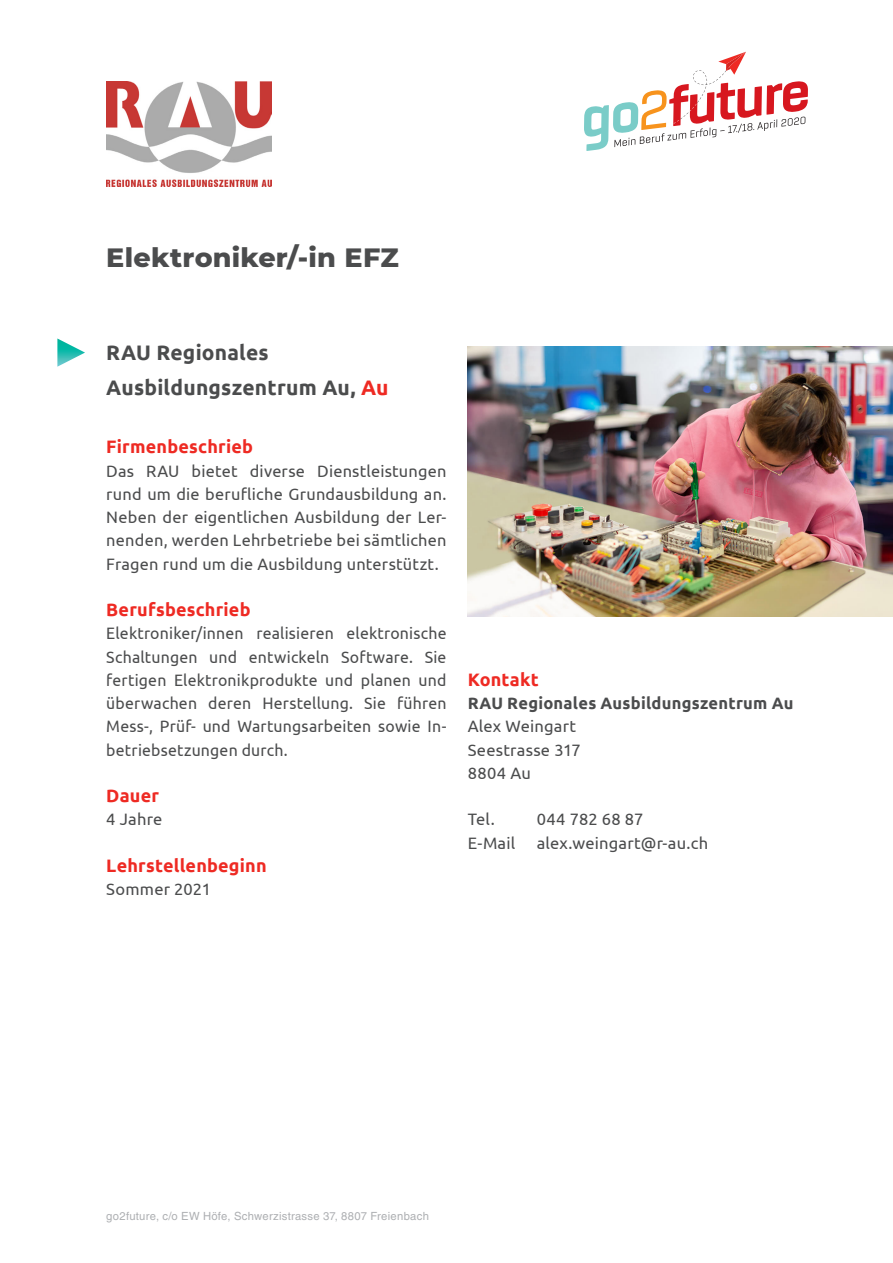
<style>
.page{position:relative;width:893px;height:1263px;background:#fff}
.page>*{position:absolute;margin:0;border:0;box-sizing:border-box;transform-origin:0 0}
.Firmenbezeichnung_gr{font:800 27px "Montserrat";letter-spacing:.01em;color:#4b4c4d}
.Titel_Beruf_grau{font:700 21px/34.8px "Ubuntu";letter-spacing:.01em;color:#4b4c4d}
.Zwischentitel{font:700 18px "Ubuntu";letter-spacing:.01em;color:#ee2a23}
.Lauftext{font:700 18px "Ubuntu";letter-spacing:.01em;color:#ee2a23}
.Lauftext-2{font:16.5px/23.2px "Ubuntu";letter-spacing:.01em;color:#4b4c4d;text-align:justify}
.Lauftext-3{font:16.5px/23.2px "Ubuntu";letter-spacing:.01em;color:#4b4c4d;text-align:justify;scale:.96 1}
.Lauftext-4{font:700 16.5px "Ubuntu";letter-spacing:.015em;color:#4b4c4d}
.t1{font:11.25px "Helvetica LT Std";letter-spacing:.025em;color:#adafb2}
.s1{color:#ee2a23}
</style>
<div class="page">
<svg style="left:584px;top:52px;width:224px;height:99px"></svg>
<img style="left:468px;top:347px;width:425px;height:269px">
<svg style="left:57px;top:338px;width:28px;height:29px"></svg>
<img style="left:106px;top:81px;width:166px;height:105px">
<p class="Firmenbezeichnung_gr" style="left:106px;top:238px;width:294px">Elektroniker/-in EFZ</p>
<p class="Titel_Beruf_grau" style="left:106px;top:335px;width:284px">RAU Regionales<br>Ausbildungszentrum Au, <span class="s1">Au</span></p>
<p class="Zwischentitel" style="left:106px;top:436px;width:148px">Firmenbeschrieb</p>
<p class="Lauftext-2" style="left:106px;top:459px;width:342px">Das RAU bietet diverse Dienstleistungen rund um die berufliche Grundausbildung an.<br>Neben der eigentlichen Ausbildung der Ler&shy;nenden, werden Lehrbetriebe bei sämtlichen Fragen rund um die Ausbildung unterstützt.</p>
<p class="Zwischentitel" style="left:106px;top:599px;width:146px">Berufsbeschrieb</p>
<p class="Lauftext-3" style="left:106px;top:621px;width:356px">Elektroniker/innen realisieren elektronische Schaltungen und entwickeln Software. Sie fertigen Elektronikprodukte und planen und überwachen deren Herstellung. Sie führen Mess-, Prüf- und Wartungsarbeiten sowie In&shy;betriebsetzungen durch.</p>
<p class="Lauftext" style="left:106px;top:785px;width:54px">Dauer</p>
<p class="Lauftext-2" style="left:106px;top:807px;width:58px">4 Jahre</p>
<p class="Zwischentitel" style="left:106px;top:855px;width:162px">Lehrstellenbeginn</p>
<p class="Lauftext-2" style="left:106px;top:877px;width:106px">Sommer 2021</p>
<p class="Zwischentitel" style="left:468px;top:669px;width:72px">Kontakt</p>
<p class="Lauftext-4" style="left:468px;top:693px;width:327px">RAU Regionales Ausbildungszentrum Au</p>
<p class="Lauftext-2" style="left:468px;top:714px;width:110px">Alex Weingart</p>
<p class="Lauftext-2" style="left:468px;top:738px;width:115px">Seestrasse 317</p>
<p class="Lauftext-2" style="left:468px;top:761px;width:65px">8804 Au</p>
<p class="Lauftext-2" style="left:468px;top:807px;width:28px">Tel.</p>
<p class="Lauftext-2" style="left:537px;top:807px;width:108px">044 782 68 87</p>
<p class="Lauftext-2" style="left:468px;top:831px;width:49px">E-Mail</p>
<p class="Lauftext-2" style="left:537px;top:831px;width:173px">alex.weingart@r-au.ch</p>
<p class="t1" style="left:106px;top:1210px;width:324px">go2future, c/o EW Höfe, Schwerzistrasse 37, 8807 Freienbach</p>
</div>
